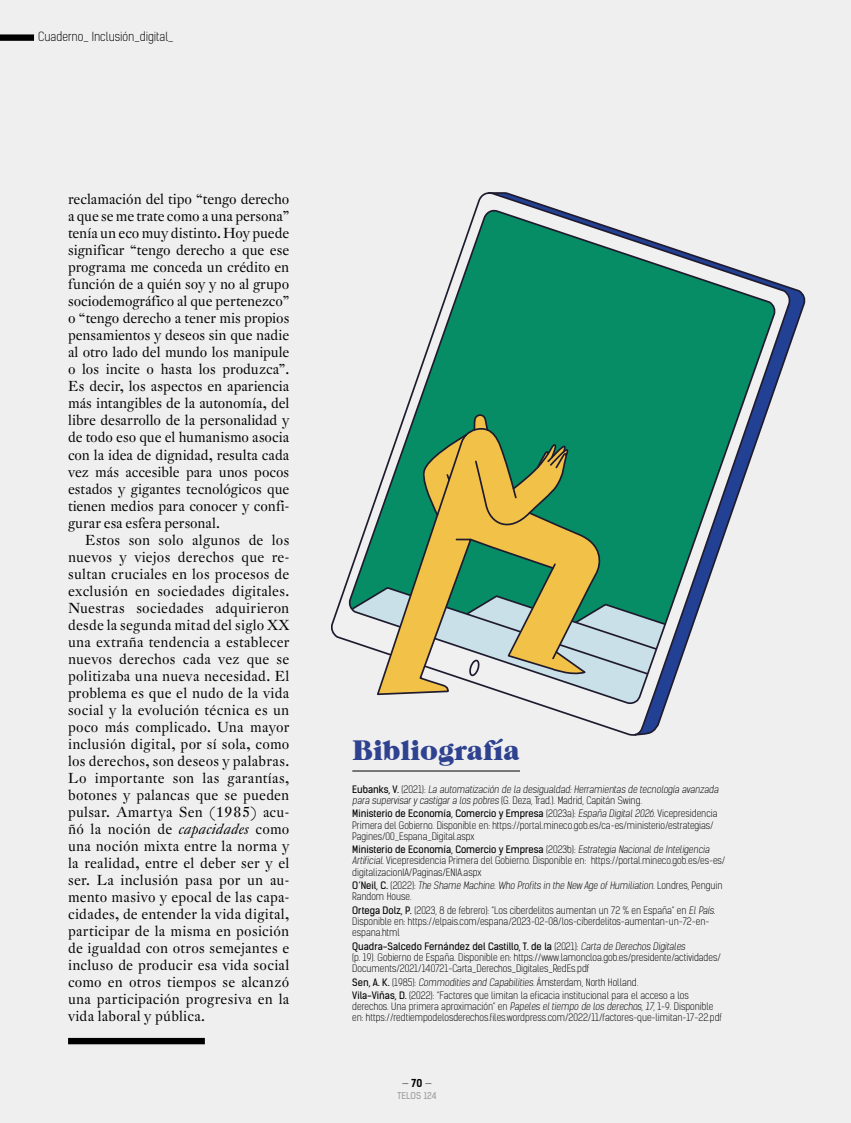
<style>
.page{position:relative;width:851px;height:1123px;background:#fff}
.page>*{position:absolute;margin:0;border:0;box-sizing:border-box;transform-origin:0 0}
.t1{font:28.5px "Grouch IT Cby BT";color:#2f428f}
.t2{font:14.25px/17px "DTL Fleischmann D";letter-spacing:.005em;color:#000;text-align:justify}
.t3{font:300 12px "Kelson Sans";color:#000}
.t4{font:300 10.5px "Kelson Sans";color:#000}
.t5{font:300 9.75px/11.2px "Kelson Sans";color:#000}
.t6{font:9px "Kelson Sans";letter-spacing:.005em;color:#9d9d9c}
.s1{font-style:italic}
.s2{font-weight:400}
.s3{font-weight:700}
</style>
<div class="page">
<div style="left:0;top:0;width:850px;height:1123px;background:#efefef"></div>
<hr style="left:352px;top:770px;width:168px;height:1px;background:#000">
<div style="left:68px;top:1037px;width:137px;height:7px;background:#000"></div>
<svg style="left:487px;top:192px;width:319px;height:544px"></svg>
<svg style="left:348px;top:208px;width:427px;height:443px"></svg>
<svg style="left:375px;top:413px;width:400px;height:291px"></svg>
<div style="left:0;top:34px;width:34px;height:7px;background:#000"></div>
<p class="t3" style="left:38px;top:29px;width:137px">Cuaderno_ Inclusión_digital_</p>
<p class="t2" style="left:68px;top:191px;width:223px">reclamación del tipo “tengo derecho a que se me trate como a una persona” tenía un eco muy distinto. Hoy puede significar “tengo derecho a que ese programa me conceda un crédito en función de a quién soy y no al grupo sociodemográfico al que pertenezco” o “tengo derecho a tener mis propios pensamientos y deseos sin que nadie al otro lado del mundo los manipule o los incite o hasta los produzca”.<br>Es decir, los aspectos en apariencia más intangibles de la autonomía, del libre desarrollo de la personalidad y de todo eso que el humanismo asocia con la idea de dignidad, resulta cada vez más accesible para unos pocos estados y gigantes tecnológicos que tienen medios para conocer y confi&shy;gurar esa esfera personal.</p>
<p class="t2" style="left:68px;top:531px;width:223px;text-indent:17px">Estos son solo algunos de los nuevos y viejos derechos que re&shy;sultan cruciales en los procesos de exclusión en sociedades digitales.<br>Nuestras sociedades adquirieron desde la segunda mitad del siglo XX una extraña tendencia a establecer nuevos derechos cada vez que se politizaba una nueva necesidad. El problema es que el nudo de la vida social y la evolución técnica es un poco más complicado. Una mayor inclusión digital, por sí sola, como los derechos, son deseos y palabras.<br>Lo importante son las garantías, botones y palancas que se pueden pulsar. Amartya Sen (1985) acu&shy;ñó la noción de <span class="s1">capacidades</span> como una noción mixta entre la norma y la realidad, entre el deber ser y el ser. La inclusión pasa por un au&shy;mento masivo y epocal de las capa&shy;cidades, de entender la vida digital, participar de la misma en posición de igualdad con otros semejantes e incluso de producir esa vida social como en otros tiempos se alcanzó una participación progresiva en la vida laboral y pública.</p>
<h1 class="t1" style="left:352px;top:732px;width:169px">Bibliografía</h1>
<p class="t5" style="left:352px;top:783px;width:369px"><span class="s2">E u b a n ks, V.</span> ( 2 0 2 1) : La automatización de la desigualdad: Herramientas de tecnología avanzada para supervisary castigara los pobres (G. Deza, Trad.). Madrid, Capitán Swing.</p>
<p class="t5" style="left:352px;top:808px;width:367px"><span class="s2">Ministerio de Economía, Comercio y Empresa</span> (2023a): España Digital 2026. Vicepresidencia<br>Primera del Gobierno. Disponible en: https://portal.mineco.gob.es/ca-es/ministerio/estrategias/<br>Pagines/00_Espana_Digital.aspx</p>
<p class="t5" style="left:352px;top:844px;width:374px"><span class="s2">Ministerio de Economía, Comercio y Empresa</span> (2023b): Estrategia Nacional de Inteligencia<br>Artificial. Vicepresidencia Primera del Gobierno. Disponible en: https://portal.mineco.gob.es/es-es/ digitalizacionIA/Paginas/ENIA.aspx</p>
<p class="t5" style="left:352px;top:880px;width:371px"><span class="s2">O ’ N e i l, C .</span> ( 2 0 2 2 ) : The Shame Machine. Who Profits in the New Age ofHumiliation. L o n d r e s, P e n g u i n<br>Random House.</p>
<p class="t5" style="left:352px;top:904px;width:365px"><span class="s2">Ortega Dolz, P.</span> (2023, 8 de febrero): “Los ciberdelitos aumentan un 72 % en España” en El País.<br>Disponible en: https://elpais.com/espana/2023-02-08/los-ciberdelitos-aumentan-un-72-en&shy;espana.html</p>
<p class="t5" style="left:352px;top:940px;width:370px"><span class="s2">Quadra-Salcedo Fernández del Castillo, T. de la</span> (2021): Carta de Derechos Digitales<br>(p. 19). Gobierno de España. Disponible en: https://www.lamoncloa.gob.es/presidente/actividades/<br>Documents/2021/140721-Carta_Derechos_Digitales_RedEs.pdf</p>
<p class="t5" style="left:352px;top:975px;width:338px;line-height:13.4px"><span class="s2">Sen, A. K.</span> (1985): Commodities and Capabilities. Ámsterdam, North Holland.<br><span class="s2">Vila-Viñas, D.</span> (2022): “Factores que limitan la eficacia institucional para el acceso a los</p>
<p class="t5" style="left:352px;top:1001px;width:371px">derechos. Una primera aproximación” en Papeles eltiempo de los derechos, 17, 1-9. Disponible en: https://redtiempodelosderechos.files.wordpress.com/2022/11/factores-que-limitan-17-22.pdf</p>
<p class="t4" style="left:402px;top:1076px;width:31px">— <span class="s3">70</span> —</p>
<p class="t6" style="left:397px;top:1090px;width:41px">TELOS 124</p>
</div>
